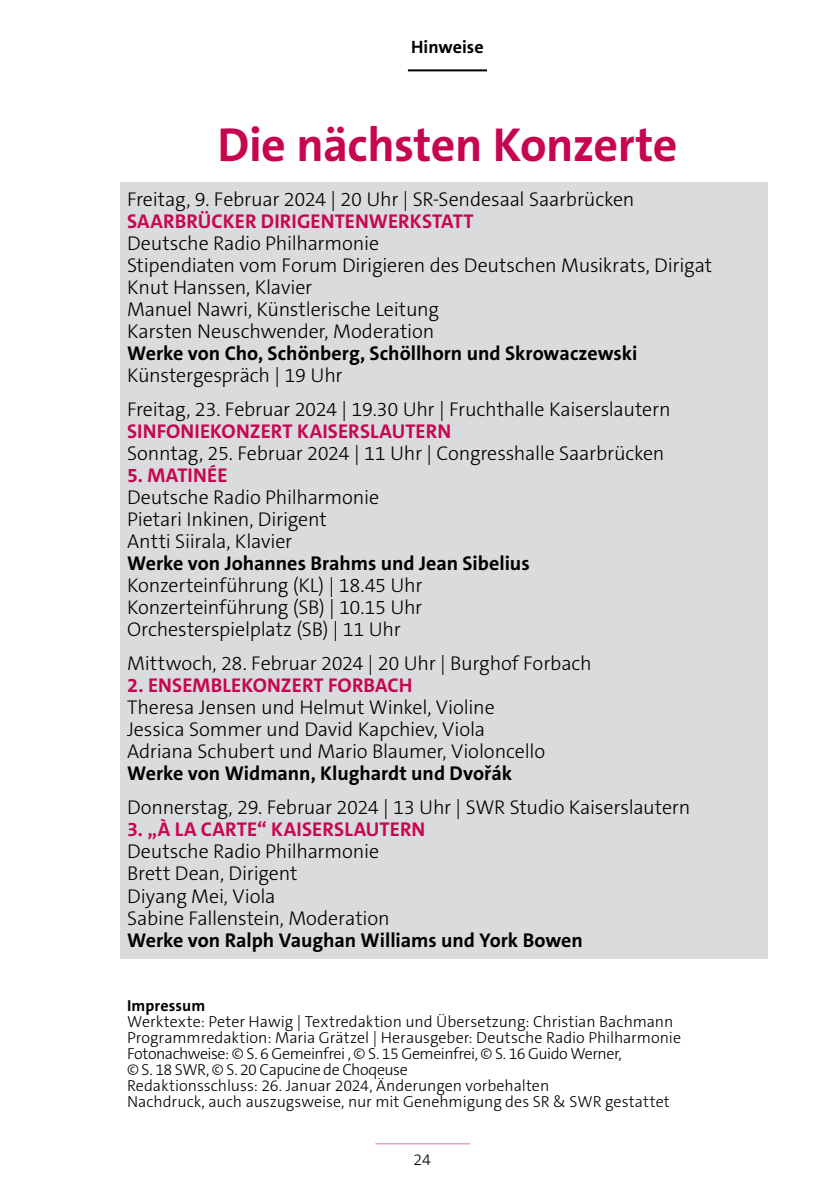
<style>
.page{position:relative;width:840px;height:1198px;background:#fff}
.page>*{position:absolute;margin:0;border:0;box-sizing:border-box;transform-origin:0 0}
.t1{font:700 48px "The Sans C5";letter-spacing:-.015em;color:#c60651}
.t2{font:300 20px "The Sans C5";letter-spacing:-.01em;color:#000}
.t3{font:700 20px "The Sans C5";color:#000}
.t4{font:700 20px "The Sans C5";letter-spacing:.005em;color:#c60651}
.t5{font:700 18px "The Sans C5";color:#000}
.t6{font:300 16px "The Sans C5";letter-spacing:-.005em;color:#000}
.t7{font:300 16px "The Sans C5";letter-spacing:-.03em;color:#000}
.t8{font:700 16px "The Sans C5";letter-spacing:.005em;color:#000}
</style>
<div class="page">
<hr style="left:375px;top:1142px;width:95px;height:2px;background:#f59ec4">
<div style="left:120px;top:182px;width:648px;height:776px;background:#dadbdc"></div>
<hr style="left:408px;top:69px;width:79px;height:2px;background:#000">
<p class="t5" style="left:411px;top:36px;width:74px">Hinweise</p>
<p class="t1" style="left:217px;top:114px;width:461px">Die nächsten Konzerte</p>
<p class="t2" style="left:127px;top:186px;width:509px">Freitag, 9. Februar 2024 | 20 Uhr | SR-Sendesaal Saarbrücken</p>
<p class="t4" style="left:127px;top:208px;width:348px">SAARBRÜCKER DIRIGENTENWERKSTATT</p>
<p class="t2" style="left:127px;top:230px;width:253px">Deutsche Radio Philharmonie</p>
<p class="t2" style="left:127px;top:252px;width:587px">Stipendiaten vom Forum Dirigieren des Deutschen Musikrats, Dirigat</p>
<p class="t2" style="left:127px;top:274px;width:187px">Knut Hanssen, Klavier</p>
<p class="t2" style="left:127px;top:296px;width:313px">Manuel Nawri, Künstlerische Leitung</p>
<p class="t2" style="left:127px;top:318px;width:309px">Karsten Neuschwender, Moderation</p>
<p class="t3" style="left:127px;top:340px;width:512px">Werke von Cho, Schönberg, Schöllhorn und Skrowaczewski</p>
<p class="t2" style="left:127px;top:362px;width:217px">Künstergespräch | 19 Uhr</p>
<p class="t2" style="left:127px;top:396px;width:545px">Freitag, 23. Februar 2024 | 19.30 Uhr | Fruchthalle Kaiserslautern</p>
<p class="t4" style="left:127px;top:418px;width:326px">SINFONIEKONZERT KAISERSLAUTERN</p>
<p class="t2" style="left:127px;top:440px;width:539px">Sonntag, 25. Februar 2024 | 11 Uhr | Congresshalle Saarbrücken</p>
<p class="t4" style="left:127px;top:462px;width:102px">5. MATINÉE</p>
<p class="t2" style="left:127px;top:484px;width:253px">Deutsche Radio Philharmonie</p>
<p class="t2" style="left:127px;top:506px;width:201px">Pietari Inkinen, Dirigent</p>
<p class="t2" style="left:127px;top:528px;width:167px">Antti Siirala, Klavier</p>
<p class="t3" style="left:127px;top:550px;width:404px">Werke von Johannes Brahms und Jean Sibelius</p>
<p class="t2" style="left:127px;top:572px;width:297px">Konzerteinführung (KL) | 18.45 Uhr</p>
<p class="t2" style="left:127px;top:594px;width:297px">Konzerteinführung (SB) | 10.15 Uhr</p>
<p class="t2" style="left:127px;top:616px;width:275px">Orchesterspielplatz (SB) | 11 Uhr</p>
<p class="t2" style="left:127px;top:650px;width:466px">Mittwoch, 28. Februar 2024 | 20 Uhr | Burghof Forbach</p>
<p class="t4" style="left:127px;top:672px;width:287px">2. ENSEMBLEKONZERT FORBACH</p>
<p class="t2" style="left:127px;top:694px;width:369px">Theresa Jensen und Helmut Winkel, Violine</p>
<p class="t2" style="left:127px;top:716px;width:360px">Jessica Sommer und David Kapchiev, Viola</p>
<p class="t2" style="left:127px;top:738px;width:419px">Adriana Schubert und Mario Blaumer, Violoncello</p>
<p class="t3" style="left:127px;top:760px;width:387px">Werke von Widmann, Klughardt und Dvořák</p>
<p class="t2" style="left:127px;top:794px;width:565px">Donnerstag, 29. Februar 2024 | 13 Uhr | SWR Studio Kaiserslautern</p>
<p class="t4" style="left:127px;top:816px;width:300px">3. „À LA CARTE“ KAISERSLAUTERN</p>
<p class="t2" style="left:127px;top:838px;width:253px">Deutsche Radio Philharmonie</p>
<p class="t2" style="left:127px;top:860px;width:172px">Brett Dean, Dirigent</p>
<p class="t2" style="left:127px;top:882px;width:150px">Diyang Mei, Viola</p>
<p class="t2" style="left:127px;top:904px;width:264px">Sabine Fallenstein, Moderation</p>
<p class="t3" style="left:127px;top:926px;width:457px">Werke von Ralph Vaughan Williams und York Bowen</p>
<p class="t8" style="left:127px;top:994px;width:80px">Impressum</p>
<p class="t6" style="left:127px;top:1010px;width:548px">Werktexte: Peter Hawig | Textredaktion und Übersetzung: Christian Bachmann</p>
<p class="t6" style="left:127px;top:1026px;width:555px">Programmredaktion: Maria Grätzel | Herausgeber: Deutsche Radio Philharmonie</p>
<p class="t7" style="left:127px;top:1042px;width:496px">Fotonachweise: © S. 6 Gemeinfrei , © S. 15 Gemeinfrei, © S. 16 Guido Werner,</p>
<p class="t7" style="left:127px;top:1058px;width:282px">© S. 18 SWR, © S. 20 Capucine de Choqeuse</p>
<p class="t6" style="left:127px;top:1074px;width:424px">Redaktionsschluss: 26. Januar 2024, Änderungen vorbehalten</p>
<p class="t6" style="left:127px;top:1090px;width:544px">Nachdruck, auch auszugsweise, nur mit Genehmigung des SR &amp; SWR gestattet</p>
<p class="t6" style="left:413px;top:1148px;width:19px">24</p>
</div>
